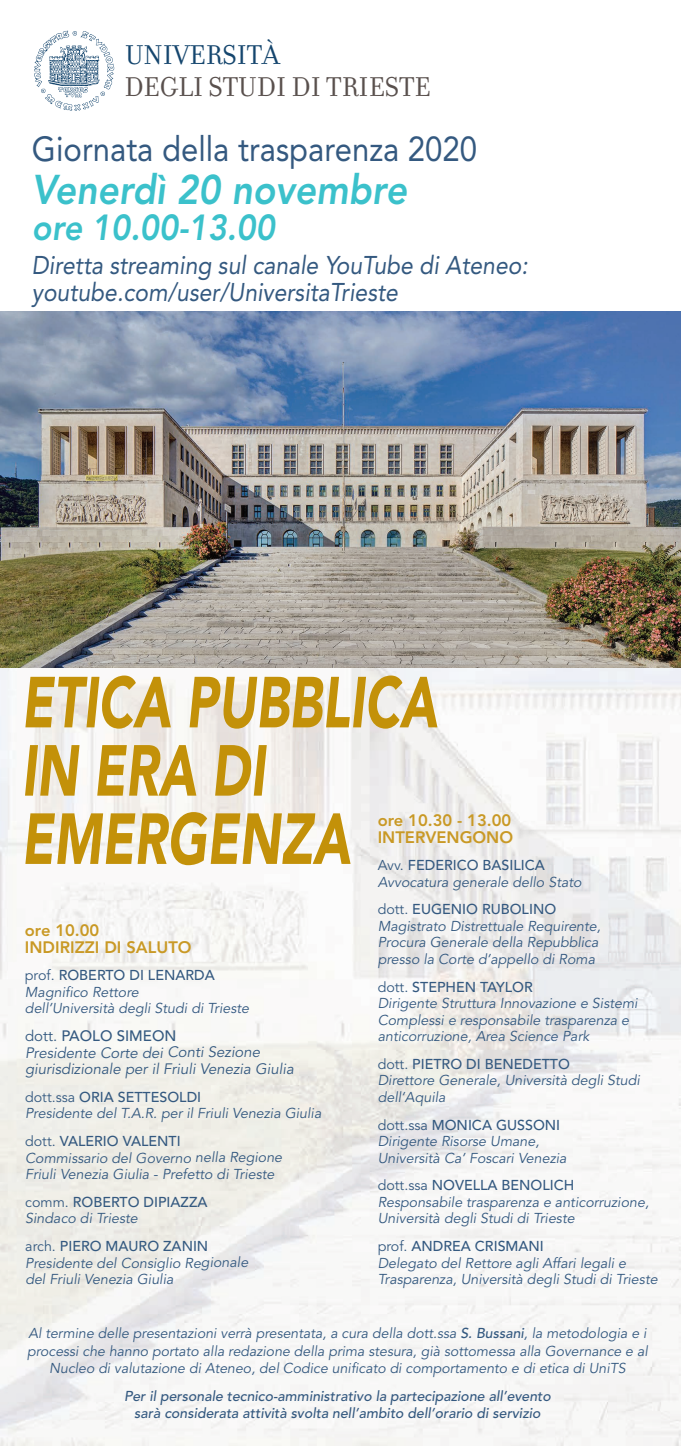
<style>
.page{position:relative;width:681px;height:1446px;background:#fff}
.page>*{position:absolute;margin:0;border:0;box-sizing:border-box;transform-origin:0 0}
.t1{font:italic 900 71.4px/68.2px "Avenir";color:#c39109;scale:.71 1}
.t2{font:italic 800 41.25px "Avenir";color:#3bc1cb;scale:.9 1}
.t3{font:italic 800 36px "Avenir";color:#3bc1cb;scale:.9 1}
.t4{font:34.5px "Avenir";color:#345980;scale:.9 1}
.t5{font:29.25px "Filosofia";color:#59504d}
.t6{font:29.25px "Filosofia";color:#15466e}
.t7{font:italic 25.5px/26.2px "Avenir";color:#345980;scale:.9 1}
.t8{font:800 16.5px/17.2px "Avenir";color:#c99925}
.t9{font:italic 15px/16.5px "Avenir";color:#345980}
.t10{font:italic 14.25px/16.5px "Avenir";color:#345980}
.t11{font:italic 500 14.25px/17.2px "Avenir";color:#345980;text-align:center}
.s1{font-style:normal}
.s2{font-weight:500;font-style:normal}
.s3{font-weight:500}
</style>
<div class="page">
<img style="left:0;top:667px;width:680px;height:779px">
<img style="left:0;top:312px;width:680px;height:355px">
<svg style="left:34px;top:31px;width:80px;height:80px"></svg>
<h3 class="t6" style="left:125px;top:38px;width:156px">UNIVERSITÀ</h3>
<h3 class="t5" style="left:124px;top:71px;width:307px">DEGLI STUDI DI TRIESTE</h3>
<h3 class="t4" style="left:32px;top:135px;width:496px">Giornata della trasparenza 2020</h3>
<h2 class="t2" style="left:32px;top:172px;width:418px">Venerdì 20 novembre</h2>
<h3 class="t3" style="left:32px;top:213px;width:271px">ore 10.00-13.00</h3>
<h3 class="t7" style="left:32px;top:254px;width:552px">Diretta streaming sul canale YouTube di Ateneo: youtube.com/user/UniversitaTrieste</h3>
<h1 class="t1" style="left:21px;top:674px;width:587px">ETICA PUBBLICA<br>IN ERA DI<br>EMERGENZA</h1>
<p class="t8" style="left:377px;top:813px;width:137px">ore 10.30 - 13.00<br>INTERVENGONO</p>
<p class="t10" style="left:377px;top:858px;width:205px"><span class="s1">Avv.</span> <span class="s2">FEDERICO BASILICA<br></span>Avvocatura generale dello Stato</p>
<p class="t10" style="left:377px;top:903px;width:224px"><span class="s1">dott.</span> <span class="s2">EUGENIO RUBOLINO<br></span>Magistrato Distrettuale Requirente,<br>Procura Generale della Repubblica presso la Corte d’appello di Roma</p>
<p class="t10" style="left:377px;top:980px;width:261px"><span class="s1">dott.</span> <span class="s2">STEPHEN TAYLOR<br></span>Dirigente Struttura Innovazione e Sistemi Complessi e responsabile trasparenza e anticorruzione, Area Science Park</p>
<p class="t10" style="left:377px;top:1057px;width:263px"><span class="s1">dott.</span> <span class="s2">PIETRO DI BENEDETTO<br></span>Direttore Generale, Università degli Studi dell’Aquila</p>
<p class="t10" style="left:377px;top:1118px;width:190px"><span class="s1">dott.ssa</span> <span class="s2">MONICA GUSSONI<br></span>Dirigente Risorse Umane,<br>Università Ca’ Foscari Venezia</p>
<p class="t10" style="left:377px;top:1179px;width:273px"><span class="s1">dott.ssa</span> <span class="s2">NOVELLA BENOLICH<br></span>Responsabile trasparenza e anticorruzione,<br>Università degli Studi di Trieste</p>
<p class="t10" style="left:377px;top:1239px;width:281px"><span class="s1">prof.</span> <span class="s2">ANDREA CRISMANI<br></span>Delegato del Rettore agli Affari legali e<br>Trasparenza, Università degli Studi di Trieste</p>
<p class="t8" style="left:25px;top:923px;width:168px">ore 10.00<br>INDIRIZZI DI SALUTO</p>
<p class="t10" style="left:25px;top:968px;width:225px"><span class="s1">prof.</span> <span class="s2">ROBERTO DI LENARDA<br></span>Magnifico Rettore<br>dell’Università degli Studi di Trieste</p>
<p class="t9" style="left:25px;top:1029px;width:270px"><span class="s1">dott.</span> <span class="s2">PAOLO SIMEON<br></span>Presidente Corte dei Conti Sezione giurisdizionale per il Friuli Venezia Giulia</p>
<p class="t10" style="left:25px;top:1090px;width:298px"><span class="s1">dott.ssa</span> <span class="s2">ORIA SETTESOLDI<br></span>Presidente del T.A.R. per il Friuli Venezia Giulia</p>
<p class="t10" style="left:25px;top:1134px;width:258px"><span class="s1">dott.</span> <span class="s2">VALERIO VALENTI<br></span>Commissario del Governo nella Regione<br>Friuli Venezia Giulia - Prefetto di Trieste</p>
<p class="t10" style="left:25px;top:1195px;width:184px"><span class="s1">comm.</span> <span class="s2">ROBERTO DIPIAZZA<br></span>Sindaco di Trieste</p>
<p class="t10" style="left:25px;top:1239px;width:224px"><span class="s1">arch.</span> <span class="s2">PIERO MAURO ZANIN<br></span>Presidente del Consiglio Regionale del Friuli Venezia Giulia</p>
<p class="t10" style="left:27px;top:1326px;width:621px;line-height:17.2px;text-align:center">Al termine delle presentazioni verrà presentata, a cura della dott.ssa <span class="s3">S. Bussani</span>, la metodologia e i processi che hanno portato alla redazione della prima stesura, già sottomessa alla Governance e al<br>Nucleo di valutazione di Ateneo, del Codice unificato di comportamento e di etica di UniTS</p>
<p class="t11" style="left:124px;top:1388px;width:428px">Per il personale tecnico-amministrativo la partecipazione all’evento sarà considerata attività svolta nell’ambito dell’orario di servizio</p>
</div>
